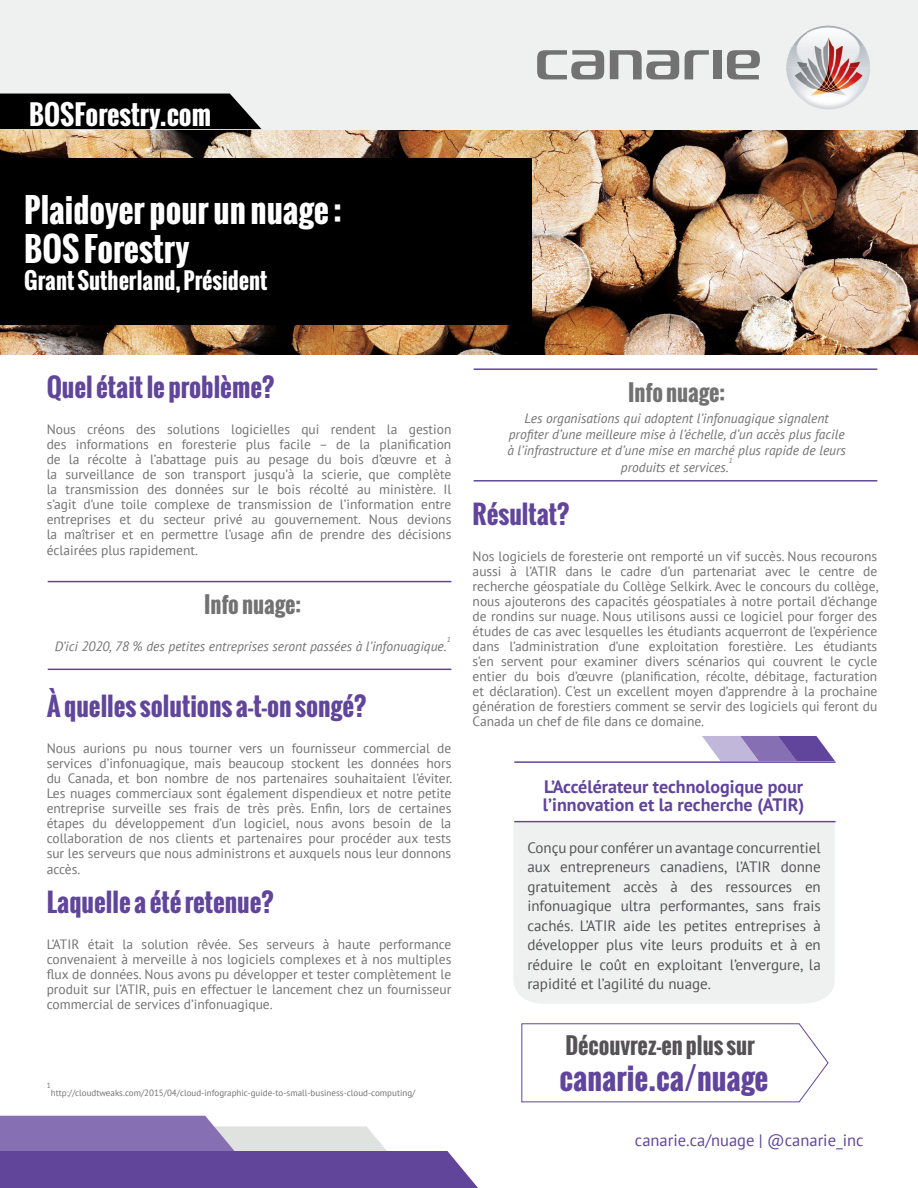
<style>
.page{position:relative;width:918px;height:1188px;background:#fff}
.page>*{position:absolute;margin:0;border:0;box-sizing:border-box;transform-origin:0 0}
.t1{font:700 33px/39.6px "Oswald";color:#fff}
.t2{font:700 30px "Oswald";color:#61449b}
.t3{font:700 27px "Oswald";color:#fff}
.t4{font:700 25.5px "Oswald";color:#61459b}
.t5{font:700 22.5px "Oswald";color:#fff}
.t6{font:700 22.5px "Oswald";color:#717271}
.t7{font:700 22.5px "Oswald";color:#545255}
.t8{font:700 18px/18px "PT Sans";color:#61449b}
.t9{font:16.5px "PT Sans";color:#61459b}
.t10{font:15px/19.5px "PT Sans";color:#545255;text-align:justify}
.t11{font:13.5px/15.1px "PT Sans";color:#717271;text-align:justify}
.t12{font:italic 13.5px/16.2px "PT Sans";color:#717271;text-align:center}
.t13{font:9px "PT Sans";color:#717271}
.t14{font:italic 7.5px "PT Sans";color:#717271}
.t15{font:7.5px "PT Sans";color:#717271}
</style>
<div class="page">
<img style="left:0;top:129px;width:918px;height:225px">
<div style="left:0;top:0;width:918px;height:129px;background:#eff0f0"></div>
<svg style="left:685px;top:50px;width:24px;height:29px"></svg>
<div style="left:713px;top:50px;width:9px;height:29px;background:#717271"></div>
<svg style="left:727px;top:50px;width:33px;height:29px"></svg>
<svg style="left:537px;top:50px;width:67px;height:29px"></svg>
<svg style="left:610px;top:50px;width:69px;height:29px"></svg>
<img style="left:792px;top:32px;width:15px;height:15px">
<img style="left:807px;top:26px;width:42px;height:21px">
<img style="left:849px;top:31px;width:16px;height:16px">
<img style="left:786px;top:47px;width:84px;height:21px">
<svg style="left:786px;top:68px;width:2px;height:10px"></svg>
<img style="left:807px;top:68px;width:63px;height:21px">
<img style="left:793px;top:89px;width:14px;height:14px">
<img style="left:807px;top:89px;width:42px;height:21px">
<img style="left:849px;top:89px;width:15px;height:15px">
<div style="left:0;top:158px;width:531px;height:167px;background:#000"></div>
<svg style="left:0;top:1116px;width:478px;height:72px"></svg>
<div style="left:0;top:94px;width:261px;height:35px;background:#000"></div>
<hr style="left:48px;top:581px;width:403px;height:1px;background:#61459b">
<hr style="left:48px;top:669px;width:403px;height:1px;background:#61459b">
<svg style="left:702px;top:736px;width:133px;height:25px;background:#9d8bc2"></svg>
<div style="left:513px;top:823px;width:322px;height:181px;background:#eff0f0"></div>
<hr style="left:514px;top:761px;width:322px;height:2px;background:#61449b">
<hr style="left:514px;top:821px;width:322px;height:1px;background:#61449b">
<svg style="left:521px;top:1023px;width:308px;height:80px"></svg>
<hr style="left:474px;top:368px;width:403px;height:2px;background:#61459b">
<hr style="left:474px;top:480px;width:403px;height:2px;background:#61459b">
<h3 class="t3" style="left:29px;top:94px;width:184px">BOSForestry.com</h3>
<h1 class="t1" style="left:24px;top:190px;width:319px">Plaidoyer pour un nuage :<br>BOS Forestry</h1>
<h3 class="t5" style="left:24px;top:264px;width:245px">Grant Sutherland, Président</h3>
<h3 class="t4" style="left:47px;top:368px;width:229px">Quel était le problème?</h3>
<p class="t11" style="left:47px;top:421px;width:406px">Nous créons des solutions logicielles qui rendent la gestion des informations en foresterie plus facile – de la planification de la récolte à l’abattage puis au pesage du bois d’œuvre et à la surveillance de son transport jusqu’à la scierie, que complète la transmission des données sur le bois récolté au ministère. Il s’agit d’une toile complexe de transmission de l’information entre entreprises et du secteur privé au gouvernement. Nous devions la maîtriser et en permettre l’usage afin de prendre des décisions éclairées plus rapidement.</p>
<h3 class="t6" style="left:204px;top:587px;width:99px">Info nuage:</h3>
<p class="t12" style="left:55px;top:638px;width:393px">D’ici 2020, 78 % des petites entreprises seront passées à l’infonuagique.</p>
<p class="t14" style="left:447px;top:635px;width:5px">1</p>
<h3 class="t4" style="left:47px;top:687px;width:321px">À quelles solutions a-t-on songé?</h3>
<p class="t11" style="left:47px;top:740px;width:407px">Nous aurions pu nous tourner vers un fournisseur commercial de services d’infonuagique, mais beaucoup stockent les données hors du Canada, et bon nombre de nos partenaires souhaitaient l’éviter.<br>Les nuages commerciaux sont également dispendieux et notre petite entreprise surveille ses frais de très près. Enfin, lors de certaines étapes du développement d’un logiciel, nous avons besoin de la collaboration de nos clients et partenaires pour procéder aux tests sur les serveurs que nous administrons et auxquels nous leur donnons accès.</p>
<h3 class="t4" style="left:47px;top:883px;width:228px">Laquelle a été retenue?</h3>
<p class="t11" style="left:47px;top:937px;width:406px">L’ATIR était la solution rêvée. Ses serveurs à haute performance convenaient à merveille à nos logiciels complexes et à nos multiples flux de données. Nous avons pu développer et tester complètement le produit sur l’ATIR, puis en effectuer le lancement chez un fournisseur commercial de services d’infonuagique.</p>
<p class="t15" style="left:47px;top:1081px;width:6px">1</p>
<p class="t13" style="left:51px;top:1087px;width:366px">http://cloudtweaks.com/2015/04/cloud-infographic-guide-to-small-business-cloud-computing/</p>
<h3 class="t6" style="left:628px;top:376px;width:99px">Info nuage:</h3>
<p class="t12" style="left:507px;top:410px;width:340px">Les organisations qui adoptent l’infonuagique signalent profiter d’une meilleure mise à l’échelle, d’un accès plus facile à l’infrastructure et d’une mise en marché plus rapide de leurs produits et services.</p>
<p class="t14" style="left:729px;top:455px;width:5px">1</p>
<h3 class="t4" style="left:473px;top:495px;width:98px">Résultat?</h3>
<p class="t11" style="left:473px;top:549px;width:407px">Nos logiciels de foresterie ont remporté un vif succès. Nous recourons aussi à l’ATIR dans le cadre d’un partenariat avec le centre de recherche géospatiale du Collège Selkirk. Avec le concours du collège, nous ajouterons des capacités géospatiales à notre portail d’échange de rondins sur nuage. Nous utilisons aussi ce logiciel pour forger des études de cas avec lesquelles les étudiants acquerront de l’expérience dans l’administration d’une exploitation forestière. Les étudiants s’en servent pour examiner divers scénarios qui couvrent le cycle entier du bois d’œuvre (planification, récolte, débitage, facturation et déclaration). C’est un excellent moyen d’apprendre à la prochaine génération de forestiers comment se servir des logiciels qui feront du Canada un chef de file dans ce domaine.</p>
<h3 class="t8" style="left:543px;top:777px;width:263px">L’Accélérateur technologique pour l’innovation et la recherche (ATIR)</h3>
<p class="t10" style="left:527px;top:837px;width:295px">Conçu pour conférer un avantage concurrentiel aux entrepreneurs canadiens, l’ATIR donne gratuitement accès à des ressources en infonuagique ultra performantes, sans frais cachés. L’ATIR aide les petites entreprises à développer plus vite leurs produits et à en réduire le coût en exploitant l’envergure, la rapidité et l’agilité du nuage.</p>
<h3 class="t7" style="left:565px;top:1028px;width:191px">Découvrez-en plus sur</h3>
<h2 class="t2" style="left:560px;top:1055px;width:210px">canarie.ca/nuage</h2>
<p class="t9" style="left:635px;top:1130px;width:230px">canarie.ca/nuage | @canarie_inc</p>
</div>
